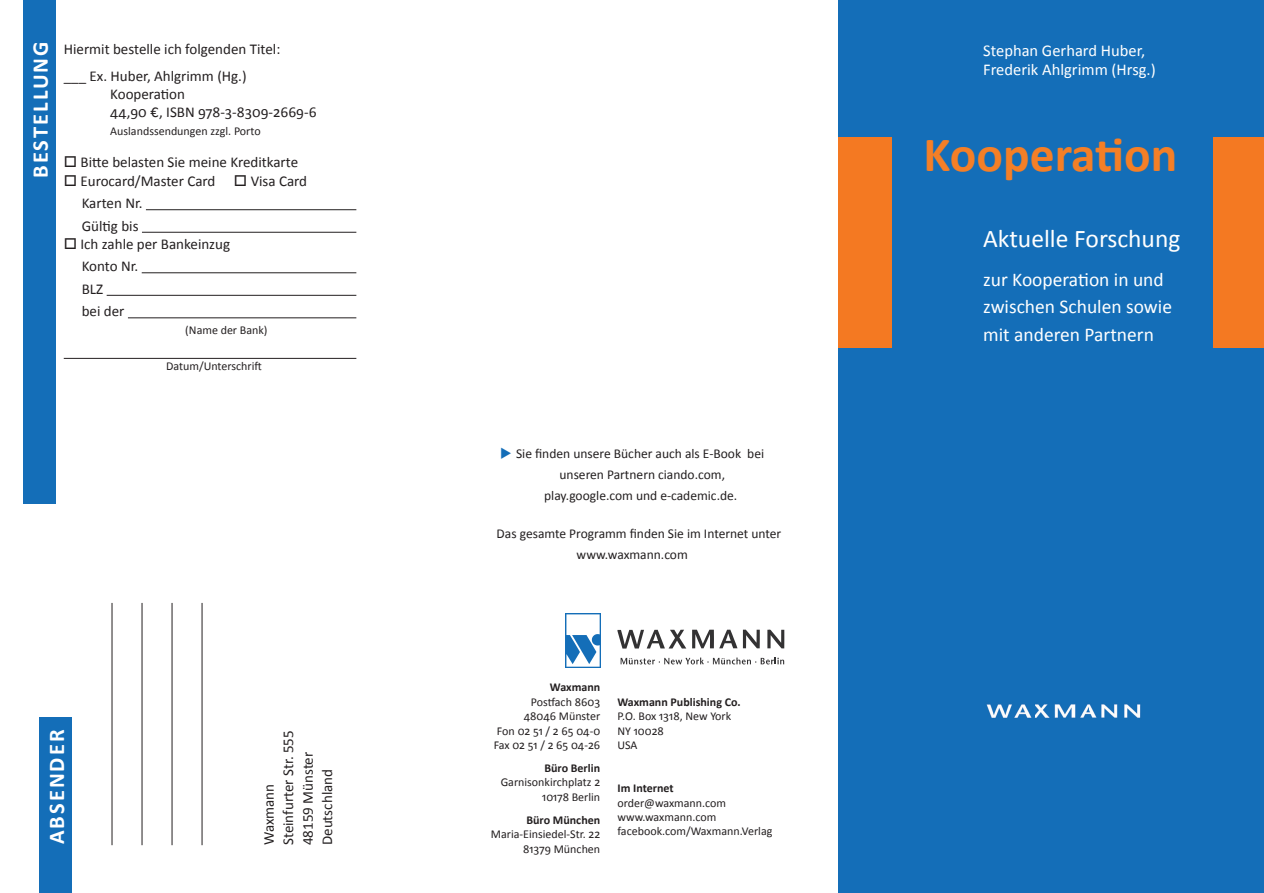
<style>
.page{position:relative;width:1264px;height:893px;background:#fff}
.page>*{position:absolute;margin:0;border:0;box-sizing:border-box;transform-origin:0 0}
.t1{font:700 49.5px "Calibri";color:#f47f27}
.t2{font:25.5px "Calibri";color:#fff}
.t3{font:700 22.5px "Calibri";letter-spacing:.09em;color:#fff}
.t4{font:19.5px/27px "Calibri";color:#fff}
.t5{font:16.5px/19.8px "Calibri";color:#fff}
.t6{font:15px/22.5px "Calibri";color:#231f20}
.t7{font:13.5px/21px "Calibri";color:#231f20}
.t8{font:12px/14.4px "Calibri";color:#231f20;text-align:right}
.t9{font:700 12px "Calibri";color:#231f20}
.s1{color:#146eb8}
</style>
<div class="page">
<div style="left:838px;top:0;width:426px;height:892px;background:#146eb8"></div>
<div style="left:838px;top:137px;width:53px;height:210px;background:#f47922"></div>
<div style="left:1213px;top:137px;width:51px;height:210px;background:#f47922"></div>
<img style="left:986px;top:704px;width:155px;height:16px">
<div style="left:39px;top:716px;width:33px;height:176px;background:#146eb8"></div>
<hr style="left:146px;top:209px;width:210px;height:1px;background:#231f20">
<hr style="left:142px;top:232px;width:214px;height:1px;background:#231f20">
<hr style="left:142px;top:272px;width:214px;height:1px;background:#231f20">
<hr style="left:107px;top:295px;width:249px;height:1px;background:#231f20">
<hr style="left:128px;top:317px;width:228px;height:1px;background:#231f20">
<hr style="left:64px;top:358px;width:292px;height:1px;background:#231f20">
<hr style="left:112px;top:602px;width:1px;height:242px;background:#231f20">
<hr style="left:142px;top:602px;width:1px;height:242px;background:#231f20">
<hr style="left:172px;top:602px;width:1px;height:242px;background:#231f20">
<hr style="left:202px;top:602px;width:1px;height:242px;background:#231f20">
<div style="left:23px;top:0;width:33px;height:503px;background:#146eb8"></div>
<svg style="left:692px;top:629px;width:45px;height:19px"></svg>
<svg style="left:743px;top:629px;width:17px;height:19px"></svg>
<svg style="left:767px;top:629px;width:17px;height:19px"></svg>
<svg style="left:617px;top:629px;width:69px;height:19px"></svg>
<svg style="left:620px;top:657px;width:164px;height:7px"></svg>
<img style="left:565px;top:613px;width:35px;height:54px">
<h3 class="t3" style="left:26px;top:178px;width:138px;rotate:-90deg">BESTELLUNG</h3>
<p class="t6" style="left:64px;top:36px;width:218px;line-height:26.5px">Hiermit bestelle ich folgenden Titel: ___ Ex. Huber, Ahlgrimm (Hg.)</p>
<p class="t6" style="left:110px;top:85px;width:208px;line-height:18px">Kooperation<br>44,90 €, ISBN 978-3-8309-2669-6</p>
<p class="t8" style="left:110px;top:124px;width:152px">Auslandssendungen zzgl. Porto</p>
<p class="t6" style="left:64px;top:151px;width:236px">□ Bitte belasten Sie meine Kreditkarte</p>
<p class="t6" style="left:82px;top:169px;width:227px;text-indent:-18px">□ Eurocard/Master Card □ Visa Card<br>Karten Nr.<br>Gültig bis</p>
<p class="t6" style="left:82px;top:232px;width:150px;text-indent:-18px">□ Ich zahle per Bankeinzug<br>Konto Nr.<br>BLZ<br>bei der</p>
<p class="t8" style="left:185px;top:323px;width:84px">(Name der Bank)</p>
<p class="t8" style="left:166px;top:359px;width:97px">Datum/Unterschrift</p>
<h3 class="t3" style="left:42px;top:843px;width:116px;rotate:-90deg">ABSENDER</h3>
<p class="t6" style="left:259px;top:844px;width:116px;line-height:19.5px;rotate:-90deg">Waxmann<br>Steinfurter Str. 555<br>48159 Münster<br>Deutschland</p>
<p class="t7" style="left:500px;top:443px;width:265px"><span class="s1">◆</span> Sie finden unsere Bücher auch als E-Book bei</p>
<p class="t7" style="left:559px;top:464px;width:167px">unseren Partnern ciando.com,</p>
<p class="t7" style="left:544px;top:485px;width:195px">play.google.com und e-cademic.de.</p>
<p class="t7" style="left:576px;top:523px;width:206px;text-indent:-80px">Das gesamte Programm finden Sie im Internet unter www.waxmann.com</p>
<p class="t9" style="left:550px;top:679px;width:52px">Waxmann</p>
<p class="t8" style="left:494px;top:694px;width:108px">Postfach 8603<br>48046 Münster<br>Fon 02 51 / 2 65 04-0<br>Fax 02 51 / 2 65 04-26</p>
<p class="t9" style="left:544px;top:759px;width:57px">Büro Berlin</p>
<p class="t8" style="left:501px;top:774px;width:101px">Garnisonkirchplatz 2<br>10178 Berlin</p>
<p class="t9" style="left:526px;top:811px;width:75px">Büro München</p>
<p class="t8" style="left:491px;top:826px;width:111px">Maria-Einsiedel-Str. 22<br>81379 München</p>
<p class="t9" style="left:617px;top:693px;width:125px">Waxmann Publishing Co.</p>
<p class="t8" style="left:617px;top:708px;width:115px;text-align:left">P.O. Box 1318, New York<br>NY 10028<br>USA</p>
<p class="t9" style="left:617px;top:780px;width:58px">Im Internet</p>
<p class="t8" style="left:617px;top:795px;width:156px;text-align:left">order@waxmann.com www.waxmann.com facebook.com/Waxmann.Verlag</p>
<h3 class="t5" style="left:983px;top:40px;width:174px">Stephan Gerhard Huber,<br>Frederik Ahlgrimm (Hrsg.)</h3>
<h1 class="t1" style="left:923px;top:123px;width:255px">Kooperation</h1>
<h2 class="t2" style="left:983px;top:222px;width:199px">Aktuelle Forschung</h2>
<h3 class="t4" style="left:983px;top:266px;width:190px">zur Kooperation in und zwischen Schulen sowie mit anderen Partnern</h3>
</div>
